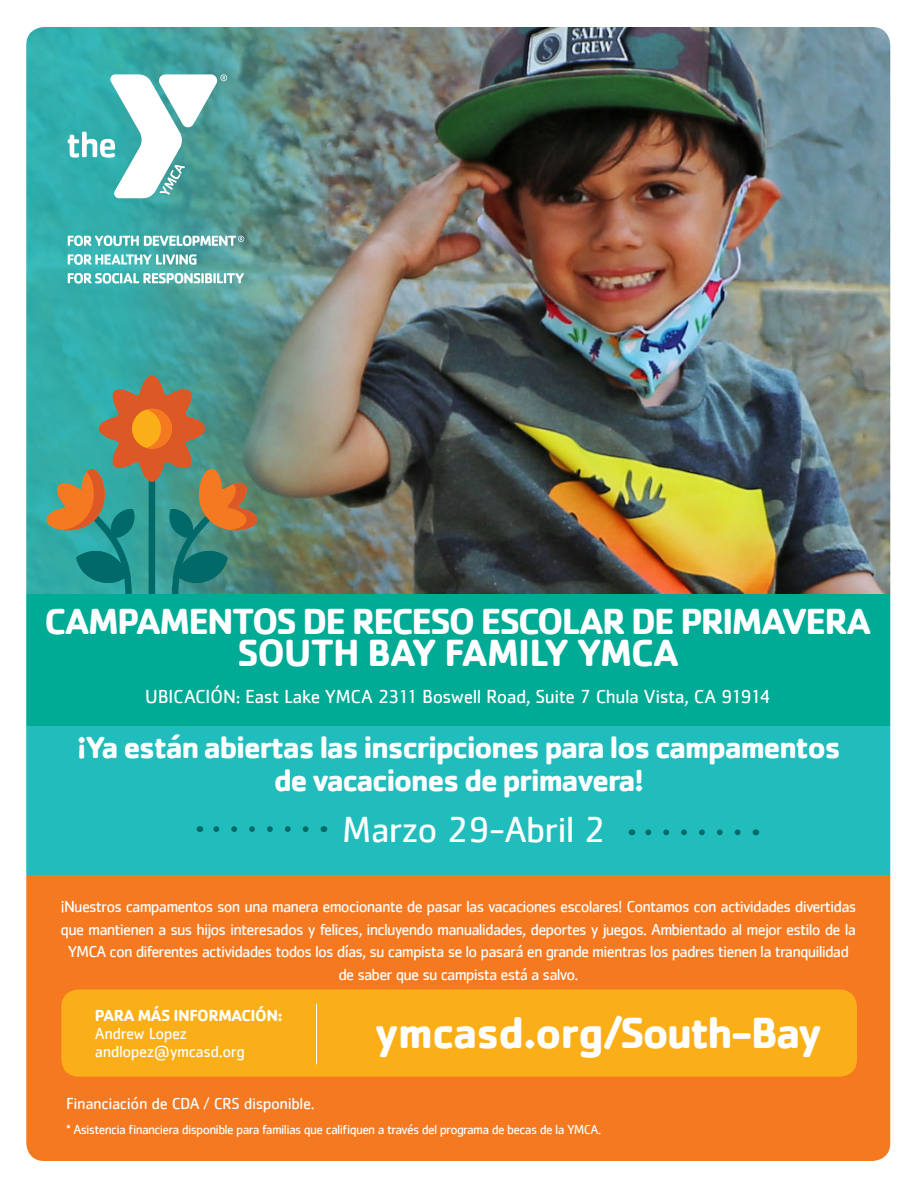
<style>
.page{position:relative;width:918px;height:1188px;background:#fff}
.page>*{position:absolute;margin:0;border:0;box-sizing:border-box;transform-origin:0 0}
.t1{font:700 45px "Cachet";letter-spacing:-.04em;color:#fff}
.t2{font:700 39.15px "Cachet";letter-spacing:-.025em;color:#fff}
.t3{font:700 37.5px "Cachet";letter-spacing:-.05em;color:#fff}
.t4{font:37.5px "Cachet";letter-spacing:-.025em;color:#fff}
.t5{font:700 31.5px/33px "Cachet";letter-spacing:-.05em;color:#fff;text-align:center}
.t6{font:19.5px "Cachet";letter-spacing:-.03em;color:#fff}
.t7{font:16.5px/22.5px "Cachet";letter-spacing:-.05em;color:#fff;text-align:center}
.t8{font:16.5px/18px "Cachet";letter-spacing:-.025em;color:#fff}
.t9{font:13.5px "Cachet";letter-spacing:-.05em;color:#fff}
.s1{font-weight:700}
</style>
<div class="page">
<img style="left:26px;top:27px;width:865px;height:1134px">
<p class="t3" style="left:45px;top:597px;width:828px">CAMPAMENTOS DE RECESO ESCOLAR DE PRIMAVERA</p>
<p class="t2" style="left:237px;top:627px;width:443px">SOUTH BAY FAMILY YMCA</p>
<p class="t6" style="left:145px;top:685px;width:627px">UBICACIÓN: East Lake YMCA 2311 Boswell Road, Suite 7 Chula Vista, CA 91914</p>
<p class="t5" style="left:77px;top:730px;width:766px">¡Ya están abiertas las inscripciones para los campamentos de vacaciones de primavera!</p>
<p class="t4" style="left:342px;top:808px;width:265px">Marzo 29-Abril 2</p>
<p class="t7" style="left:61px;top:895px;width:797px">¡Nuestros campamentos son una manera emocionante de pasar las vacaciones escolares! Contamos con actividades divertidas que mantienen a sus hijos interesados y felices, incluyendo manualidades, deportes y juegos. Ambientado al mejor estilo de la YMCA con diferentes actividades todos los días, su campista se lo pasará en grande mientras los padres tienen la tranquilidad de saber que su campista está a salvo.</p>
<p class="t8" style="left:95px;top:1006px;width:190px"><span class="s1">PARA MÁS INFORMACIÓN:<br></span>Andrew Lopez andlopez@ymcasd.org</p>
<p class="t1" style="left:374px;top:1003px;width:450px">ymcasd.org/South-Bay</p>
<p class="t8" style="left:66px;top:1094px;width:250px">Financiación de CDA / CRS disponible.</p>
<p class="t9" style="left:66px;top:1122px;width:537px">* Asistencia financiera disponible para familias que califiquen a través del programa de becas de la YMCA.</p>
</div>
